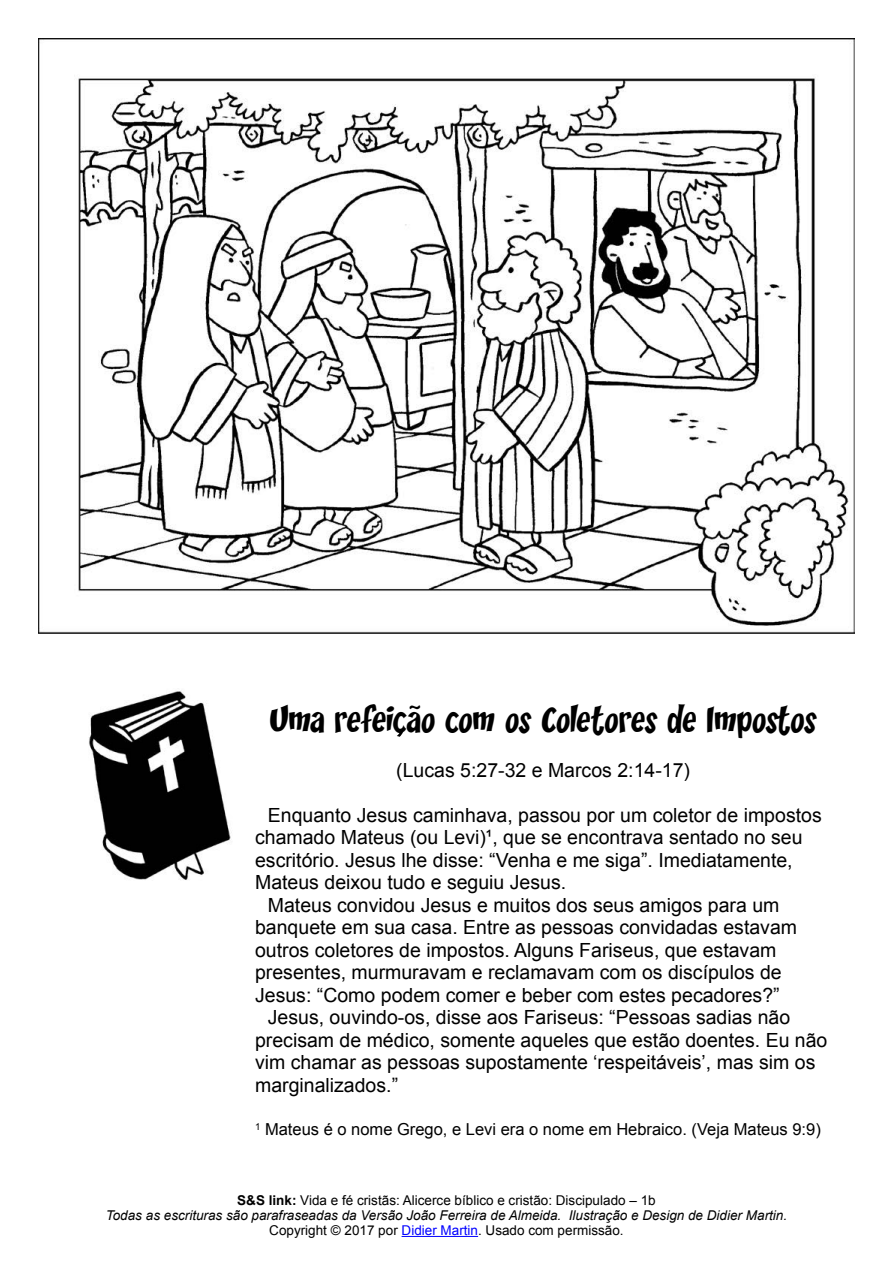
<style>
.page{position:relative;width:893px;height:1263px;background:#fff}
.page>*{position:absolute;margin:0;border:0;box-sizing:border-box;transform-origin:0 0}
.t1{font:33px "Yikes";letter-spacing:-.035em;color:#000}
.t2{font:19.5px "Arial";color:#000}
.t3{font:19.2px "Anime Ace 2.0 BB";color:#000}
.t4{font:16.5px "Arial";color:#000}
.t5{font:italic 13.5px/15px "Arial";color:#000;text-align:center}
.s1{font-weight:700;font-style:normal}
.s2{font-style:normal}
.s3{font-style:normal;color:#00f}
</style>
<div class="page">
<img style="left:38px;top:38px;width:817px;height:595px">
<img style="left:89px;top:691px;width:143px;height:189px">
<hr style="left:402px;top:1236px;width:76px;height:1px;background:#00f">
<svg style="left:397px;top:728px;width:7px;height:9px"></svg>
<h1 class="t1" style="left:269px;top:703px;width:550px">Uma refeicao com os Coletores de Impostos</h1>
<p class="t2" style="left:396px;top:756px;width:295px">(Lucas 5:27-32 e Marcos 2:14-17)</p>
<p class="t2" style="left:268px;top:801px;width:555px">Enquanto Jesus caminhava, passou por um coletor de impostos</p>
<p class="t2" style="left:255px;top:824px;width:549px">chamado Mateus (ou Levi)¹, que se encontrava sentado no seu</p>
<p class="t2" style="left:255px;top:846px;width:539px">escritório. Jesus lhe disse: “Venha e me siga”. Imediatamente,</p>
<p class="t2" style="left:255px;top:869px;width:313px">Mateus deixou tudo e seguiu Jesus.</p>
<p class="t2" style="left:268px;top:891px;width:513px">Mateus convidou Jesus e muitos dos seus amigos para um</p>
<p class="t2" style="left:255px;top:914px;width:543px">banquete em sua casa. Entre as pessoas convidadas estavam</p>
<p class="t2" style="left:255px;top:936px;width:523px">outros coletores de impostos. Alguns Fariseus, que estavam</p>
<p class="t2" style="left:255px;top:959px;width:528px">presentes, murmuravam e reclamavam com os discípulos de</p>
<p class="t2" style="left:255px;top:981px;width:526px">Jesus: “Como podem comer e beber com estes pecadores?”</p>
<p class="t2" style="left:268px;top:1004px;width:524px">Jesus, ouvindo-os, disse aos Fariseus: “Pessoas sadias não</p>
<p class="t2" style="left:255px;top:1026px;width:574px">precisam de médico, somente aqueles que estão doentes. Eu não</p>
<p class="t2" style="left:255px;top:1049px;width:562px">vim chamar as pessoas supostamente ‘respeitáveis’, mas sim os</p>
<p class="t2" style="left:255px;top:1071px;width:145px">marginalizados.”</p>
<p class="t4" style="left:255px;top:1118px;width:567px"><sup>1</sup> Mateus é o nome Grego, e Levi era o nome em Hebraico. (Veja Mateus 9:9)</p>
<p class="t3" style="left:409px;top:695px;width:14px">~</p>
<p class="t5" style="left:106px;top:1193px;width:683px"><span class="s1">S&amp;S link:</span> <span class="s2">Vida e fé cristãs: Alicerce bíblico e cristão: Discipulado – 1b<br></span>Todas as escrituras são parafraseadas da Versão João Ferreira de Almeida. Ilustração e Design de Didier Martin.<br><span class="s2">Copyright © 2017 por</span> <span class="s3">Didier Martin</span><span class="s2">. Usado com permissão.</span></p>
</div>
